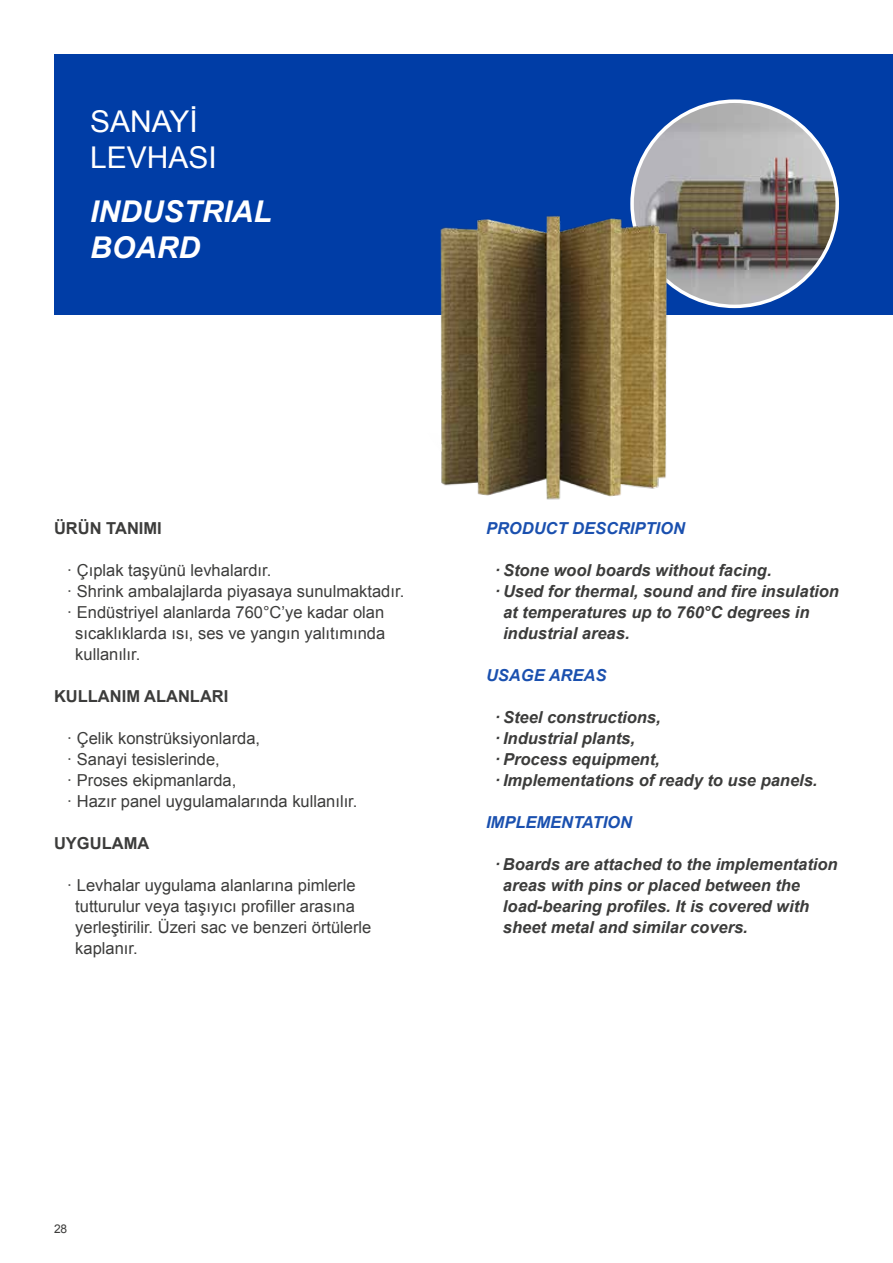
<style>
.page{position:relative;width:893px;height:1263px;background:#fff}
.page>*{position:absolute;margin:0;border:0;box-sizing:border-box;transform-origin:0 0}
.t1{font:italic 700 30px/36px "Arial";color:#fff}
.t2{font:30px/36px "Arial";color:#fff}
.t3{font:16.5px/21px "Arial";color:#3c3c3b}
.t4{font:italic 700 16.5px/21px "Arial";color:#3c3c3b}
.t5{font:italic 700 16.5px "Arial";color:#1a50af}
.t6{font:700 16.5px "Arial";color:#3c3c3b}
.t7{font:12px "Arial";color:#3c3c3b}
</style>
<div class="page">
<div style="left:54px;top:54px;width:839px;height:261px;background:#003da6"></div>
<img style="left:632px;top:101px;width:205px;height:205px;border-radius:103px">
<img style="left:440px;top:130px;width:264px;height:370px">
<h1 class="t2" style="left:90px;top:104px;width:128px">SANAYİ<br>LEVHASI</h1>
<h1 class="t1" style="left:90px;top:195px;width:183px">INDUSTRIAL<br>BOARD</h1>
<p class="t6" style="left:54px;top:517px;width:109px">ÜRÜN TANIMI</p>
<p class="t3" style="left:67px;top:560px;width:206px">· Çıplak taşyünü levhalardır.</p>
<p class="t3" style="left:67px;top:581px;width:339px">· Shrink ambalajlarda piyasaya sunulmaktadır.</p>
<p class="t3" style="left:67px;top:602px;width:319px">· Endüstriyel alanlarda 760°C’ye kadar olan</p>
<p class="t3" style="left:75px;top:623px;width:311px">sıcaklıklarda ısı, ses ve yangın yalıtımında</p>
<p class="t3" style="left:75px;top:644px;width:67px">kullanılır.</p>
<p class="t6" style="left:54px;top:685px;width:176px">KULLANIM ALANLARI</p>
<p class="t3" style="left:67px;top:728px;width:292px">· Çelik konstrüksiyonlarda,<br>· Sanayi tesislerinde,<br>· Proses ekipmanlarda,<br>· Hazır panel uygulamalarında kullanılır.</p>
<p class="t6" style="left:54px;top:832px;width:97px">UYGULAMA</p>
<p class="t3" style="left:75px;top:875px;width:298px;text-indent:-8px">· Levhalar uygulama alanlarına pimlerle tutturulur veya taşıyıcı profiller arasına yerleştirilir. Üzeri sac ve benzeri örtülerle kaplanır.</p>
<p class="t5" style="left:486px;top:517px;width:200px">PRODUCT DESCRIPTION</p>
<p class="t4" style="left:494px;top:560px;width:279px">· Stone wool boards without facing.</p>
<p class="t4" style="left:494px;top:581px;width:346px">· Used for thermal, sound and fire insulation</p>
<p class="t4" style="left:503px;top:602px;width:308px">at temperatures up to 760°C degrees in</p>
<p class="t4" style="left:503px;top:623px;width:128px">industrial areas.</p>
<p class="t5" style="left:486px;top:664px;width:122px">USAGE AREAS</p>
<p class="t4" style="left:494px;top:707px;width:324px">· Steel constructions,<br>· Industrial plants,<br>· Process equipment,<br>· Implementations of ready to use panels.</p>
<p class="t5" style="left:486px;top:811px;width:148px">IMPLEMENTATION</p>
<p class="t4" style="left:503px;top:854px;width:336px;text-indent:-8px">· Boards are attached to the implementation areas with pins or placed between the load-bearing profiles. It is covered with sheet metal and similar covers.</p>
<p class="t7" style="left:54px;top:1221px;width:15px">28</p>
</div>
